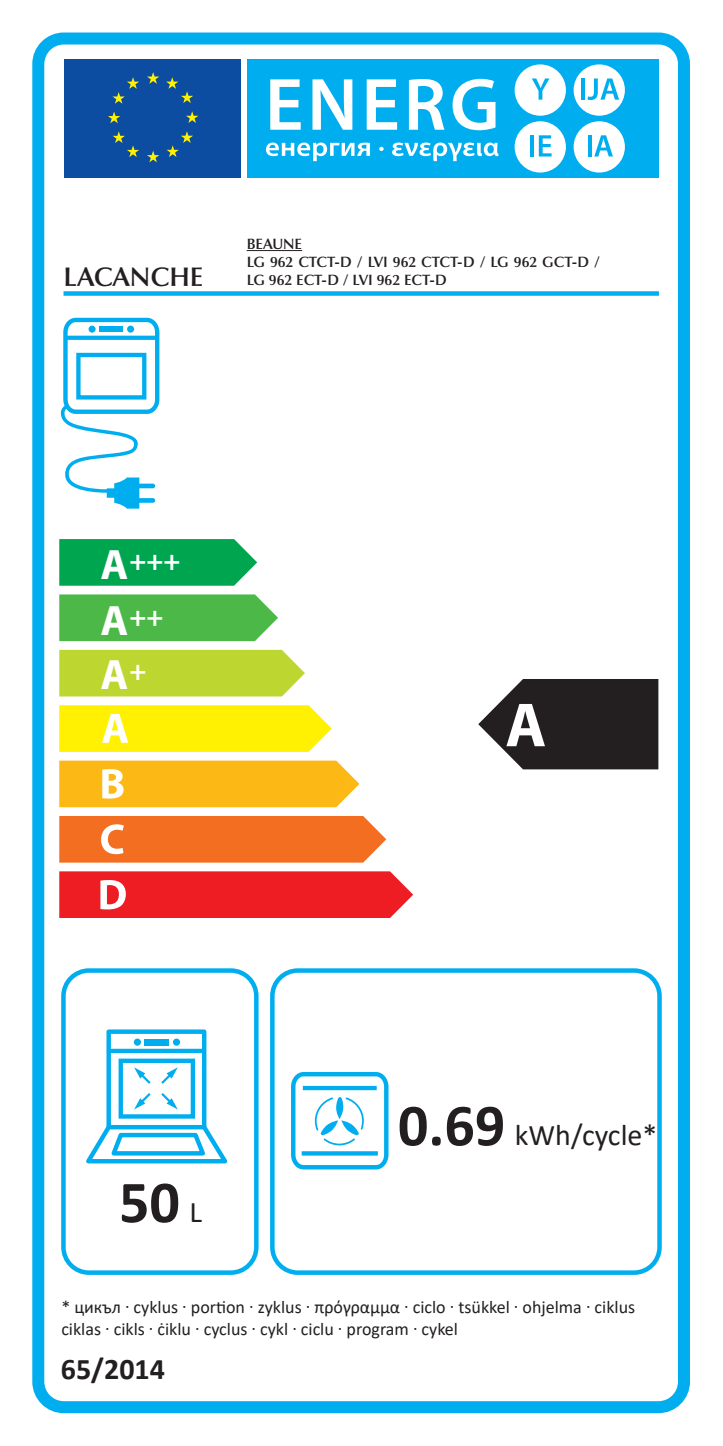
<style>
.page{position:relative;width:723px;height:1446px;background:#fff}
.page>*{position:absolute;margin:0;border:0;box-sizing:border-box;transform-origin:0 0}
.t1{font:700 60px "Calibri";color:#231f20}
.t2{font:700 42.6px "Myriad Pro";color:#fff}
.t3{font:30px "Calibri";color:#231f20}
.t4{font:700 30px "Calibri";color:#231f20}
.t5{font:700 28.5px/56.1px "Myriad Pro";color:#fff}
.t6{font:600 27px "Optima LT Pro";color:#231f20}
.t7{font:18px/21.6px "Calibri";color:#231f20}
.t8{font:600 15px/18px "Optima LT Pro";color:#231f20}
.s1{font-size:42.6px}
.s2{font-weight:400;font-size:30px}
.s3{font-weight:700;font-size:60px}
</style>
<div class="page">
<div style="left:32px;top:33px;width:658px;height:1380px;border:12px solid #00aeef;border-radius:26px"></div>
<div style="left:64px;top:59px;width:177px;height:118px;background:#0d4da1"></div>
<div style="left:247px;top:59px;width:412px;height:118px;background:#00aeef"></div>
<svg style="left:166px;top:77px;width:27px;height:26px"></svg>
<svg style="left:147px;top:72px;width:12px;height:12px"></svg>
<svg style="left:112px;top:77px;width:27px;height:27px"></svg>
<svg style="left:108px;top:112px;width:12px;height:11px"></svg>
<svg style="left:113px;top:131px;width:26px;height:26px"></svg>
<svg style="left:147px;top:151px;width:12px;height:11px"></svg>
<svg style="left:167px;top:131px;width:26px;height:26px"></svg>
<svg style="left:186px;top:111px;width:12px;height:12px"></svg>
<svg style="left:270px;top:79px;width:31px;height:51px"></svg>
<svg style="left:312px;top:79px;width:40px;height:51px"></svg>
<svg style="left:367px;top:79px;width:30px;height:51px"></svg>
<svg style="left:409px;top:79px;width:35px;height:51px"></svg>
<svg style="left:452px;top:79px;width:43px;height:51px"></svg>
<svg style="left:266px;top:143px;width:104px;height:18px"></svg>
<svg style="left:379px;top:147px;width:5px;height:4px"></svg>
<svg style="left:392px;top:143px;width:106px;height:18px"></svg>
<div style="left:515px;top:64px;width:51px;height:52px;background:#fff;border-radius:50%"></div>
<svg style="left:532px;top:78px;width:17px;height:22px"></svg>
<div style="left:573px;top:64px;width:52px;height:52px;background:#fff;border-radius:50%"></div>
<div style="left:515px;top:121px;width:51px;height:52px;background:#fff;border-radius:50%"></div>
<hr style="left:530px;top:135px;width:4px;height:21px;background:#00aeef">
<svg style="left:539px;top:135px;width:12px;height:21px"></svg>
<div style="left:573px;top:121px;width:52px;height:52px;background:#fff;border-radius:50%"></div>
<hr style="left:581px;top:78px;width:4px;height:22px;background:#00aeef">
<svg style="left:587px;top:78px;width:32px;height:22px"></svg>
<svg style="left:588px;top:135px;width:3px;height:21px"></svg>
<svg style="left:594px;top:135px;width:19px;height:21px"></svg>
<div style="left:64px;top:291px;width:595px;height:5px;background:#00aeef"></div>
<div style="left:59px;top:650px;width:246px;height:46px;background:#bed630"></div>
<svg style="left:59px;top:594px;width:219px;height:47px;background:#57bc53"></svg>
<svg style="left:59px;top:539px;width:198px;height:47px;background:#10aa5a"></svg>
<svg style="left:59px;top:705px;width:273px;height:47px;background:#fff215"></svg>
<svg style="left:59px;top:760px;width:300px;height:47px;background:#fcbd26"></svg>
<div style="left:59px;top:816px;width:327px;height:46px;background:#f36e21"></div>
<svg style="left:59px;top:871px;width:354px;height:47px;background:#ef2c31"></svg>
<svg style="left:61px;top:318px;width:98px;height:191px"></svg>
<div style="left:61px;top:968px;width:198px;height:307px;border:4px solid #00aeef;border-radius:26px"></div>
<hr style="left:110px;top:1049px;width:94px;height:4px;background:#00aeef">
<div style="left:119px;top:1058px;width:76px;height:60px;border:4px solid #00aeef"></div>
<div style="left:145px;top:1039px;width:24px;height:6px;background:#00aeef"></div>
<div style="left:134px;top:1038px;width:7px;height:8px;background:#00aeef;border-radius:50%"></div>
<div style="left:173px;top:1038px;width:7px;height:8px;background:#00aeef;border-radius:50%"></div>
<svg style="left:134px;top:1067px;width:17px;height:42px"></svg>
<svg style="left:161px;top:1067px;width:17px;height:42px"></svg>
<div style="left:106px;top:1029px;width:100px;height:100px;border:4px solid #00aeef"></div>
<svg style="left:86px;top:1121px;width:142px;height:43px"></svg>
<div style="left:270px;top:968px;width:392px;height:307px;border:4px solid #00aeef;border-radius:26px"></div>
<svg style="left:291px;top:1072px;width:97px;height:97px"></svg>
<svg style="left:478px;top:679px;width:180px;height:90px"></svg>
<hr style="left:247px;top:250px;width:55px;height:1px;background:#231f20">
<h3 class="t6" style="left:64px;top:260px;width:141px">LACANCHE</h3>
<p class="t8" style="left:247px;top:235px;width:355px">BEAUNE<br>LG 962 CTCT-D / LVI 962 CTCT-D / LG 962 GCT-D /<br>LG 962 ECT-D / LVI 962 ECT-D</p>
<h3 class="t5" style="left:100px;top:531px;width:81px"><span class="s1">A</span>+++<br><span class="s1">A</span>++</h3>
<h2 class="t2" style="left:100px;top:647px;width:47px">A<sup>+</sup></h2>
<h1 class="t1" style="left:119px;top:1160px;width:85px">50 <span class="s2">L</span></h1>
<h3 class="t3" style="left:398px;top:1114px;width:261px"><span class="s3">0.69</span> kWh/cycle*</h3>
<p class="t7" style="left:61px;top:1296px;width:575px">* цикъл · cyklus · portion · zyklus · πρόγραμμα · ciclo · tsükkel · ohjelma · ciklus ciklas · cikls · ċiklu · cyclus · cykl · ciclu · program · cykel</p>
<h3 class="t4" style="left:61px;top:1347px;width:106px">65/2014</h3>
</div>
